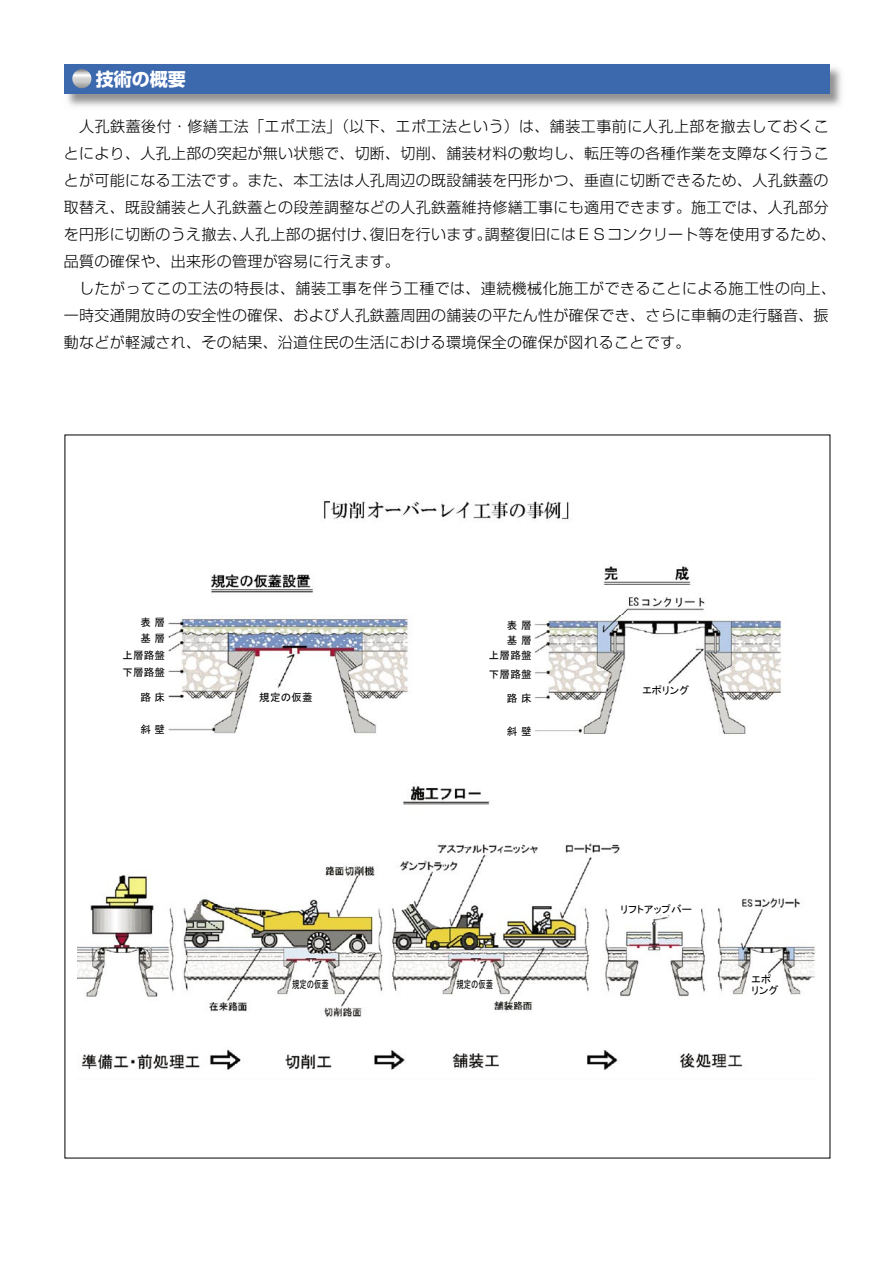
<style>
.page{position:relative;width:893px;height:1263px;background:#fff}
.page>*{position:absolute;margin:0;border:0;box-sizing:border-box;transform-origin:0 0}
.t1{font:18px "Shin Go Pro Bold 90 pv RKSJ H";color:#fff}
.t2{font:15px/27px "Shin Go Pro Light 90 pv RKSJ H";letter-spacing:.02em;color:#000}
.t3{font:10.5px/16.4px "MS P Gothic";letter-spacing:.02em;color:#000;text-align:right}
.t4{font:10.5px "MS P Gothic";letter-spacing:.02em;color:#000;scale:.7 1}
</style>
<div class="page">
<img style="left:67px;top:64px;width:774px;height:43px">
<div style="left:64px;top:64px;width:765px;height:30px;background:#3c68ae"></div>
<svg style="left:72px;top:69px;width:19px;height:19px"></svg>
<img style="left:78px;top:500px;width:738px;height:570px">
<p class="t1" style="left:96px;top:65px;width:91px">技術の概要</p>
<p class="t2" style="left:64px;top:111px;width:774px">　人孔鉄蓋後付・修繕工法「エポ工法」（以下、エポ工法という）は、舗装工事前に人孔上部を撤去しておくことにより、人孔上部の突起が無い状態で、切断、切削、舗装材料の敷均し、転圧等の各種作業を支障なく行うことが可能になる工法です。また、本工法は人孔周辺の既設舗装を円形かつ、垂直に切断できるため、人孔鉄蓋の取替え、既設舗装と人孔鉄蓋との段差調整などの人孔鉄蓋維持修繕工事にも適用できます。施工では、人孔部分を円形に切断のうえ撤去、人孔上部の据付け、復旧を行います。調整復旧にはＥＳコンクリート等を使用するため、品質の確保や、出来形の管理が容易に行えます。<br>　したがってこの工法の特長は、舗装工事を伴う工種では、連続機械化施工ができることによる施工性の向上、一時交通開放時の安全性の確保、および人孔鉄蓋周囲の舗装の平たん性が確保でき、さらに車輌の走行騒音、振動などが軽減され、その結果、沿道住民の生活における環境保全の確保が図れることです。</p>
<p class="t3" style="left:122px;top:614px;width:44px">表 層<br>基 層<br>上層路盤</p>
<p class="t3" style="left:122px;top:664px;width:44px">下層路盤</p>
<p class="t3" style="left:140px;top:689px;width:26px">路 床</p>
<p class="t3" style="left:140px;top:721px;width:26px">斜 壁</p>
<p class="t3" style="left:259px;top:689px;width:55px">規定の仮蓋</p>
<p class="t3" style="left:489px;top:618px;width:44px;line-height:15.1px">表 層<br>基 層<br>上層路盤</p>
<p class="t3" style="left:489px;top:666px;width:44px">下層路盤</p>
<p class="t3" style="left:507px;top:690px;width:26px">路 床</p>
<p class="t3" style="left:507px;top:723px;width:26px">斜 壁</p>
<p class="t4" style="left:292px;top:979px;width:54px">規定の仮蓋</p>
<p class="t4" style="left:457px;top:979px;width:54px">規定の仮蓋</p>
<p class="t3" style="left:642px;top:682px;width:48px">エポリング</p>
<p class="t3" style="left:620px;top:901px;width:73px">リフトアップバー</p>
<p class="t3" style="left:751px;top:974px;width:29px;line-height:10.5px;text-align:left">エポリング</p>
</div>
